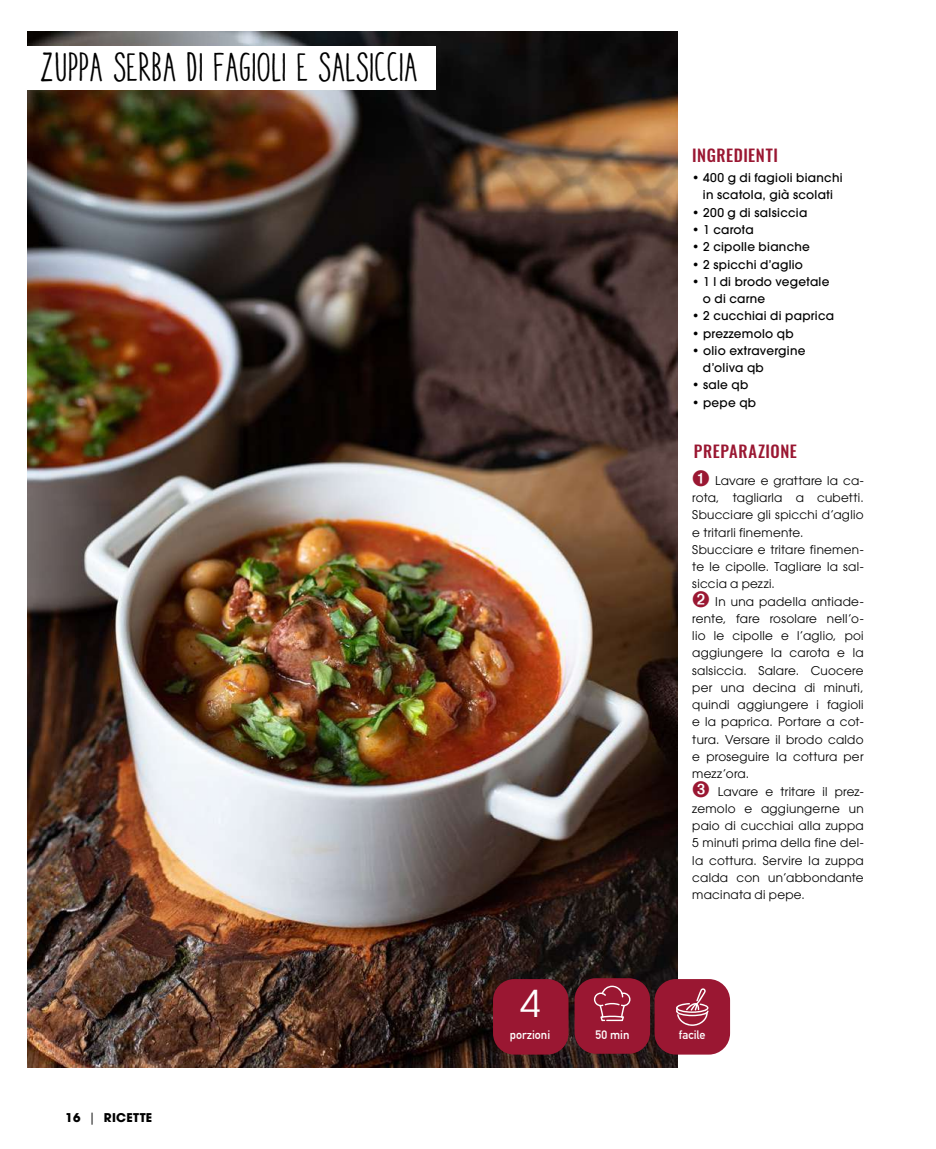
<style>
.page{position:relative;width:936px;height:1149px;background:#fff}
.page>*{position:absolute;margin:0;border:0;box-sizing:border-box;transform-origin:0 0}
.t1{font:condensed 40.5px "Aracne";color:#000}
.t2{font:37.05px "Avant Garde LT";color:#fff}
.t3{font:500 16.5px "Oswald";letter-spacing:.035em;color:#9a1732}
.t4{font:12px/17.2px "ITC Avant Garde Std";letter-spacing:.025em;color:#000}
.t5{font:500 12px/17.2px "ITC Avant Garde Std";letter-spacing:.025em;color:#000}
.t6{font:700 12px "DIN Alternate";color:#fff}
.t7{font:700 12px "ITC Avant Garde Std";letter-spacing:.025em;color:#000}
.s1{font-weight:400}
.s2{color:#9a1732}
</style>
<div class="page">
<img style="left:28px;top:31px;width:649px;height:1036px">
<div style="left:0;top:46px;width:435px;height:43px;background:#fff"></div>
<div style="left:654px;top:978px;width:76px;height:76px;background:#9a1732;border-radius:21px"></div>
<svg style="left:676px;top:988px;width:32px;height:37px"></svg>
<div style="left:493px;top:978px;width:75px;height:76px;background:#9a1732;border-radius:21px"></div>
<div style="left:574px;top:977px;width:76px;height:76px;background:#9a1732;border-radius:21px"></div>
<svg style="left:594px;top:985px;width:36px;height:35px"></svg>
<h1 class="t1" style="left:41px;top:43px;width:379px">ZUPPA SERBA DI FAGIOLI E SALSICCIA</h1>
<p class="t7" style="left:66px;top:1109px;width:88px">16 <span class="s1">|</span> RICETTE</p>
<h3 class="t3" style="left:692px;top:144px;width:87px">INGREDIENTI</h3>
<p class="t5" style="left:692px;top:169px;width:152px;text-align:center">• 400 g di fagioli bianchi in scatola, già scolati</p>
<p class="t5" style="left:692px;top:203px;width:116px">• 200 g di salsiccia</p>
<p class="t5" style="left:692px;top:221px;width:63px">• 1 carota</p>
<p class="t5" style="left:692px;top:238px;width:119px">• 2 cipolle bianche</p>
<p class="t5" style="left:692px;top:255px;width:112px">• 2 spicchi d’aglio</p>
<p class="t5" style="left:703px;top:272px;width:128px;text-indent:-11px">• 1 l di brodo vegetale o di carne</p>
<p class="t5" style="left:692px;top:307px;width:143px">• 2 cucchiai di paprica</p>
<p class="t5" style="left:692px;top:324px;width:103px">• prezzemolo qb</p>
<p class="t5" style="left:703px;top:341px;width:104px;text-indent:-11px">• olio extravergine d’oliva qb</p>
<p class="t5" style="left:692px;top:376px;width:58px">• sale qb</p>
<p class="t5" style="left:692px;top:393px;width:65px">• pepe qb</p>
<h3 class="t3" style="left:693px;top:440px;width:104px">PREPARAZIONE</h3>
<h2 class="t2" style="left:520px;top:981px;width:22px">4</h2>
<p class="t4" style="left:692px;top:471px;width:173px"><span class="s2">➊</span> Lavare e grattare la ca&shy;rota, tagliarla a cubetti.<br>Sbucciare gli spicchi d’aglio e tritarli finemente.<br>Sbucciare e tritare finemen&shy;te le cipolle. Tagliare la sal&shy;siccia a pezzi.<br><span class="s2">➋</span> In una padella antiade&shy;rente, fare rosolare nell’o&shy;lio le cipolle e l’aglio, poi aggiungere la carota e la salsiccia. Salare. Cuocere per una decina di minuti, quindi aggiungere i fagioli e la paprica. Portare a cot&shy;tura. Versare il brodo caldo e proseguire la cottura per mezz’ora.<br><span class="s2">➌</span> Lavare e tritare il prez&shy;zemolo e aggiungerne un paio di cucchiai alla zuppa<br>5 minuti prima della fine del&shy;la cottura. Servire la zuppa calda con un’abbondante macinata di pepe.</p>
<p class="t6" style="left:595px;top:1025px;width:35px">50 min</p>
<p class="t6" style="left:510px;top:1025px;width:42px">porzioni</p>
<p class="t6" style="left:679px;top:1025px;width:28px">facile</p>
</div>
